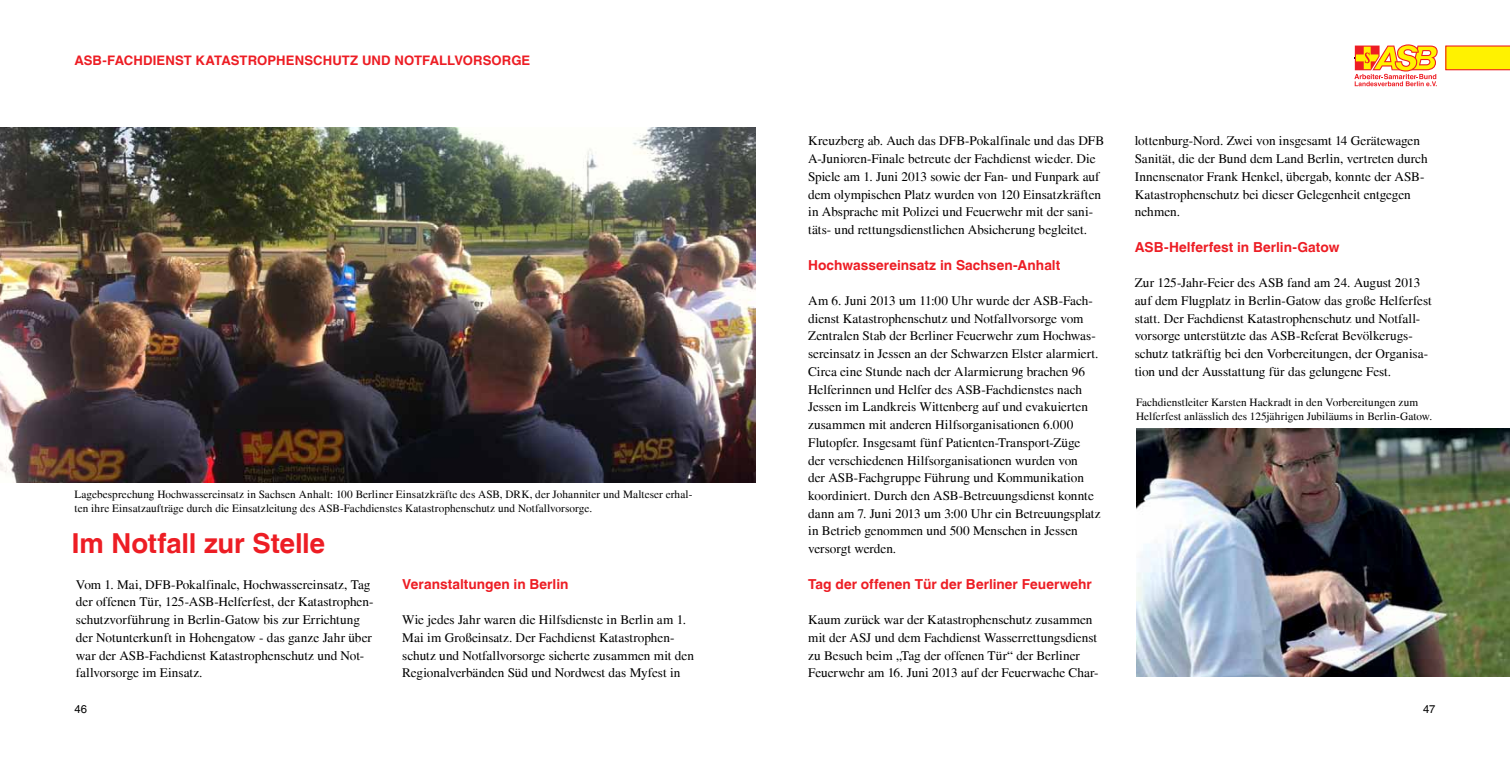
<style>
.page{position:relative;width:1510px;height:766px;background:#fff}
.page>*{position:absolute;margin:0;border:0;box-sizing:border-box;transform-origin:0 0}
.t1{font:700 27.5px "Helvetica LT";letter-spacing:-.005em;color:#ed1d24}
.t2{font:700 13.75px "Helvetica LT";color:#ed1d24}
.t3{font:13.25px/17.8px "Times LT";color:#000}
.t4{font:700 13.12px "Helvetica LT";letter-spacing:.005em;color:#ed1d24}
.t5{font:11.25px/13.8px "Times LT";letter-spacing:.005em;color:#000}
.t6{font:11.25px "Helvetica LT";color:#000}
</style>
<div class="page">
<img style="left:1136px;top:428px;width:373px;height:248px">
<img style="left:0;top:128px;width:755px;height:354px">
<svg style="left:1445px;top:45px;width:64px;height:25px;background:#fdde08"></svg>
<svg style="left:1354px;top:44px;width:83px;height:42px"></svg>
<p class="t4" style="left:74px;top:52px;width:69px">ASB-Fachdienst</p>
<p class="t4" style="left:196px;top:52px;width:20px">Katastrophens</p>
<p class="t4" style="left:313px;top:52px;width:20px">chutz</p>
<p class="t4" style="left:362px;top:52px;width:11px">und</p>
<p class="t4" style="left:394px;top:52px;width:10px">notfallvorsorge</p>
<p class="t5" style="left:74px;top:487px;width:619px">Lagebesprechung Hochwassereinsatz in Sachsen Anhalt: 100 Berliner Einsatzkräfte des ASB, DRK, der Johanniter und Malteser erhal&shy;ten ihre Einsatzaufträge durch die Einsatzleitung des ASB-Fachdienstes Katastrophenschutz und Notfallvorsorge.</p>
<h1 class="t1" style="left:72px;top:526px;width:255px">Im Notfall zur Stelle</h1>
<p class="t3" style="left:76px;top:575px;width:299px">Vom 1. Mai, DFB-Pokalfinale, Hochwassereinsatz, Tag der offenen Tür, 125-ASB-Helferfest, der Katastrophen&shy;schutzvorführung in Berlin-Gatow bis zur Errichtung der Notunterkunft in Hohengatow - das ganze Jahr über war der ASB-Fachdienst Katastrophenschutz und Not&shy;fallvorsorge im Einsatz.</p>
<p class="t2" style="left:402px;top:575px;width:168px">Veranstaltungen in Berlin</p>
<p class="t3" style="left:402px;top:610px;width:293px">Wie jedes Jahr waren die Hilfsdienste in Berlin am 1.<br>Mai im Großeinsatz. Der Fachdienst Katastrophen&shy;schutz und Notfallvorsorge sicherte zusammen mit den Regionalverbänden Süd und Nordwest das Myfest in</p>
<p class="t3" style="left:808px;top:132px;width:298px">Kreuzberg ab. Auch das DFB-Pokalfinale und das DFB A-Junioren-Finale betreute der Fachdienst wieder. Die Spiele am 1. Juni 2013 sowie der Fan- und Funpark auf dem olympischen Platz wurden von 120 Einsatzkräften in Absprache mit Polizei und Feuerwehr mit der sani&shy;täts- und rettungsdienstlichen Absicherung begleitet.</p>
<p class="t2" style="left:808px;top:256px;width:254px">Hochwassereinsatz in Sachsen-Anhalt</p>
<p class="t3" style="left:808px;top:291px;width:294px">Am 6. Juni 2013 um 11:00 Uhr wurde der ASB-Fach&shy;dienst Katastrophenschutz und Notfallvorsorge vom Zentralen Stab der Berliner Feuerwehr zum Hochwas&shy;sereinsatz in Jessen an der Schwarzen Elster alarmiert.<br>Circa eine Stunde nach der Alarmierung brachen 96<br>Helferinnen und Helfer des ASB-Fachdienstes nach Jessen im Landkreis Wittenberg auf und evakuierten zusammen mit anderen Hilfsorganisationen 6.000<br>Flutopfer. Insgesamt fünf Patienten-Transport-Züge<br>der verschiedenen Hilfsorganisationen wurden von<br>der ASB-Fachgruppe Führung und Kommunikation koordiniert. Durch den ASB-Betreuungsdienst konnte dann am 7. Juni 2013 um 3:00 Uhr ein Betreuungsplatz in Betrieb genommen und 500 Menschen in Jessen versorgt werden.</p>
<p class="t2" style="left:808px;top:575px;width:285px">Tag der offenen Tür der Berliner Feuerwehr</p>
<p class="t3" style="left:808px;top:610px;width:292px">Kaum zurück war der Katastrophenschutz zusammen mit der ASJ und dem Fachdienst Wasserrettungsdienst zu Besuch beim „Tag der offenen Tür“ der Berliner Feuerwehr am 16. Juni 2013 auf der Feuerwache Char-</p>
<p class="t3" style="left:1134px;top:132px;width:294px">lottenburg-Nord. Zwei von insgesamt 14 Gerätewagen Sanität, die der Bund dem Land Berlin, vertreten durch Innensenator Frank Henkel, übergab, konnte der ASB-Katastrophenschutz bei dieser Gelegenheit entgegen nehmen.</p>
<p class="t2" style="left:1134px;top:238px;width:206px">ASB-Helferfest in Berlin-Gatow</p>
<p class="t3" style="left:1134px;top:274px;width:298px">Zur 125-Jahr-Feier des ASB fand am 24. August 2013 auf dem Flugplatz in Berlin-Gatow das große Helferfest statt. Der Fachdienst Katastrophenschutz und Notfall&shy;vorsorge unterstützte das ASB-Referat Bevölkerugs&shy;schutz tatkräftig bei den Vorbereitungen, der Organisa&shy;tion und der Ausstattung für das gelungene Fest.</p>
<p class="t5" style="left:1136px;top:395px;width:298px">Fachdienstleiter Karsten Hackradt in den Vorbereitungen zum<br>Helferfest anlässlich des 125jährigen Jubiläums in Berlin-Gatow.</p>
<p class="t6" style="left:74px;top:702px;width:14px">46</p>
<p class="t6" style="left:1423px;top:702px;width:14px">47</p>
</div>
